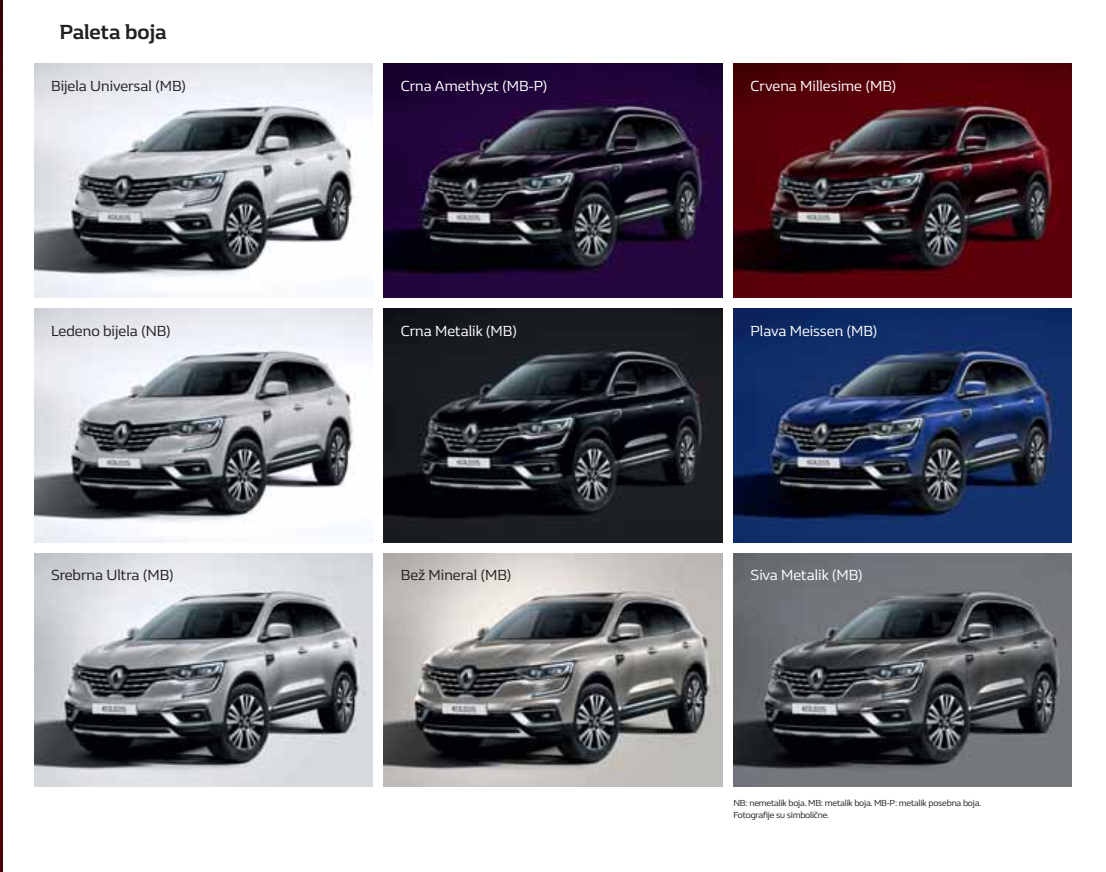
<style>
.page{position:relative;width:1106px;height:872px;background:#fff}
.page>*{position:absolute;margin:0;border:0;box-sizing:border-box;transform-origin:0 0}
.t1{font:700 21px "Renault Life";color:#231f20}
.t2{font:15px "Renault Life";color:#fff}
.t3{font:15px "Renault Life";color:#231f20}
.t4{font:9px/12px "Renault Life";letter-spacing:-.02em;color:#231f20}
</style>
<div class="page">
<img style="left:34px;top:64px;width:338px;height:233px">
<img style="left:34px;top:308px;width:338px;height:234px">
<img style="left:34px;top:553px;width:338px;height:234px">
<img style="left:384px;top:64px;width:338px;height:233px">
<img style="left:733px;top:64px;width:338px;height:233px">
<img style="left:384px;top:308px;width:338px;height:234px">
<img style="left:384px;top:553px;width:338px;height:234px">
<img style="left:733px;top:553px;width:338px;height:234px">
<img style="left:733px;top:308px;width:338px;height:234px">
<img style="left:0;top:0;width:2px;height:872px">
<h1 class="t1" style="left:60px;top:24px;width:108px">Paleta boja</h1>
<p class="t3" style="left:51px;top:80px;width:137px">Bijela Universal (MB)</p>
<p class="t2" style="left:401px;top:80px;width:148px">Crna Amethyst (MB-P)</p>
<p class="t2" style="left:750px;top:80px;width:147px">Crvena Millesime (MB)</p>
<p class="t3" style="left:51px;top:325px;width:121px">Ledeno bijela (NB)</p>
<p class="t2" style="left:401px;top:325px;width:118px">Crna Metalik (MB)</p>
<p class="t2" style="left:750px;top:325px;width:128px">Plava Meissen (MB)</p>
<p class="t3" style="left:51px;top:570px;width:124px">Srebrna Ultra (MB)</p>
<p class="t3" style="left:401px;top:570px;width:112px">Bež Mineral (MB)</p>
<p class="t2" style="left:750px;top:570px;width:114px">Siva Metalik (MB)</p>
<p class="t4" style="left:733px;top:797px;width:249px">NB: nemetalik boja. MB: metalik boja. MB-P: metalik posebna boja.<br>Fotografije su simbolične.</p>
</div>
